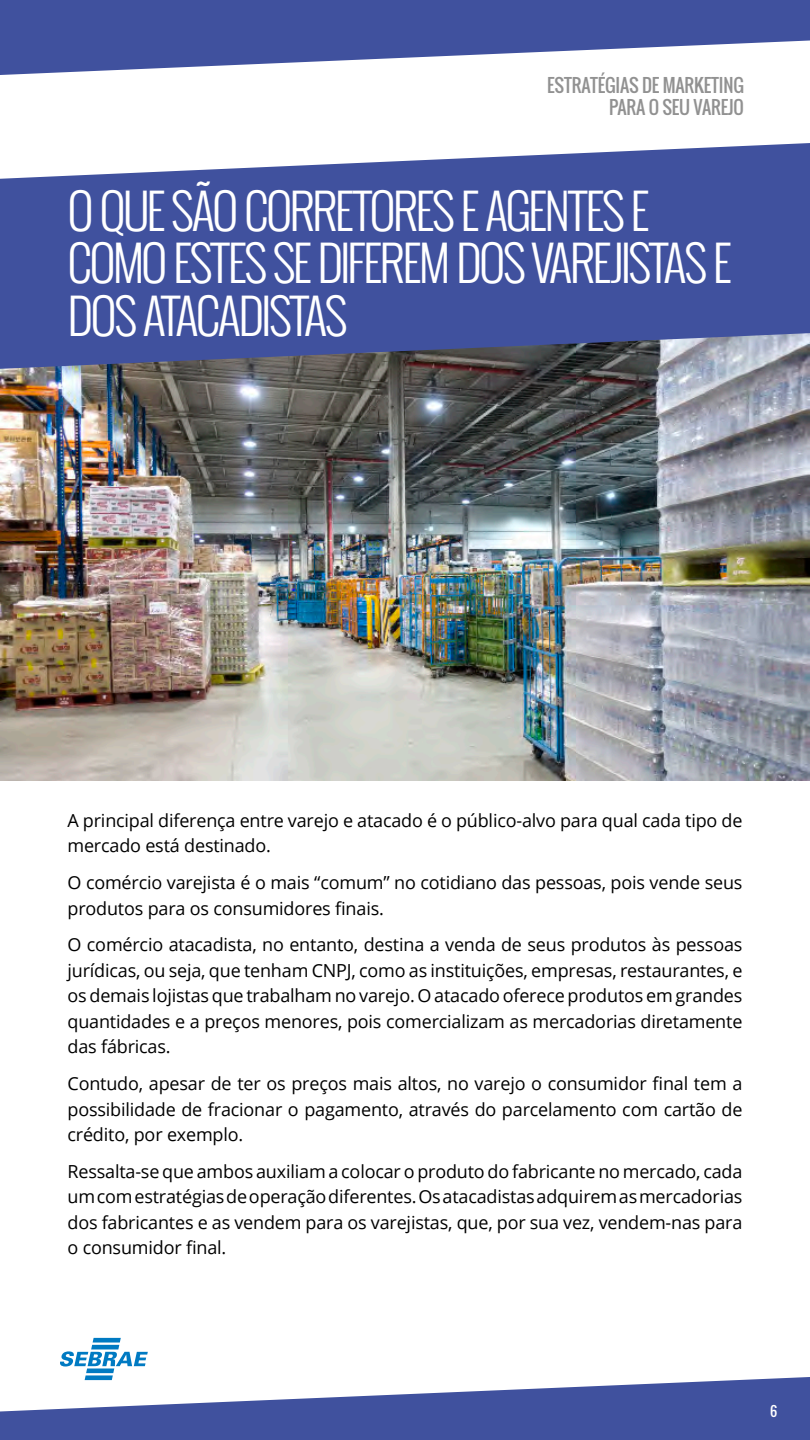
<style>
.page{position:relative;width:810px;height:1440px;background:#fff}
.page>*{position:absolute;margin:0;border:0;box-sizing:border-box;transform-origin:0 0}
.t1{font:300 48.75px/52.5px "Oswald";letter-spacing:-.055em;color:#fff}
.t2{font:18px/25.5px "Open Sans";letter-spacing:-.01em;color:#000;text-align:justify}
.t3{font:18px/22.5px "Oswald";letter-spacing:-.01em;color:#919191;text-align:right}
.t4{font:13.5px "Oswald";color:#fff}
</style>
<div class="page">
<img style="left:0;top:369px;width:810px;height:412px">
<svg style="left:0;top:0;width:810px;height:75px;fill:#40519e"></svg>
<svg style="left:0;top:1377px;width:810px;height:63px;fill:#40519e"></svg>
<svg style="left:60px;top:1338px;width:88px;height:42px"></svg>
<svg style="left:0;top:143px;width:810px;height:226px;background:#5361a2"></svg>
<p class="t3" style="left:547px;top:74px;width:198px">ESTRATÉGIAS DE MARKETING<br>PARA O SEU VAREJO</p>
<h1 class="t1" style="left:68px;top:184px;width:666px">O QUE SÃO CORRETORES E AGENTES E<br>COMO ESTES SE DIFEREM DOS VAREJISTAS E<br>DOS ATACADISTAS</h1>
<p class="t2" style="left:68px;top:807px;width:677px">A principal diferença entre varejo e atacado é o público-alvo para qual cada tipo de mercado está destinado.</p>
<p class="t2" style="left:68px;top:869px;width:677px">O comércio varejista é o mais “comum” no cotidiano das pessoas, pois vende seus produtos para os consumidores finais.</p>
<p class="t2" style="left:68px;top:932px;width:677px">O comércio atacadista, no entanto, destina a venda de seus produtos às pessoas jurídicas, ou seja, que tenham CNPJ, como as instituições, empresas, restaurantes, e os demais lojistas que trabalham no varejo. O atacado oferece produtos em grandes quantidades e a preços menores, pois comercializam as mercadorias diretamente das fábricas.</p>
<p class="t2" style="left:68px;top:1070px;width:676px">Contudo, apesar de ter os preços mais altos, no varejo o consumidor final tem a possibilidade de fracionar o pagamento, através do parcelamento com cartão de crédito, por exemplo.</p>
<p class="t2" style="left:68px;top:1158px;width:676px">Ressalta-se que ambos auxiliam a colocar o produto do fabricante no mercado, cada um com estratégias de operação diferentes. Os atacadistas adquirem as mercadorias dos fabricantes e as vendem para os varejistas, que, por sua vez, vendem-nas para o consumidor final.</p>
<p class="t4" style="left:770px;top:1401px;width:9px">6</p>
</div>
